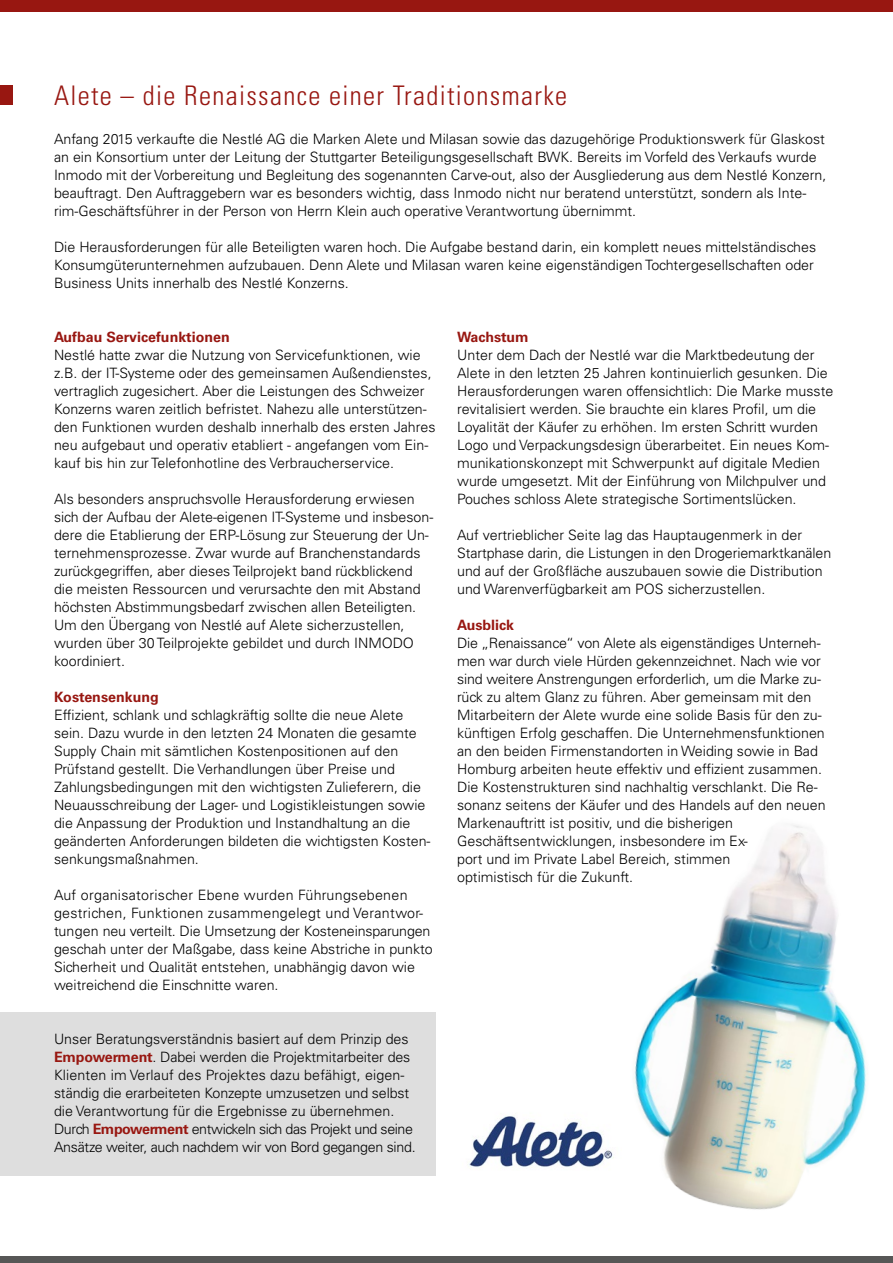
<style>
.page{position:relative;width:893px;height:1263px;background:#fff}
.page>*{position:absolute;margin:0;border:0;box-sizing:border-box;transform-origin:0 0}
.t1{font:300 condensed 27px "Univers LT Std";letter-spacing:.05em;color:#981711}
.t2{font:300 14.25px/18px "Univers LT Std";color:#000}
.t3{font:700 14.25px "Univers LT Std";color:#981711}
.s1{font-weight:700;color:#981711}
</style>
<div class="page">
<div style="left:0;top:85px;width:12px;height:19px;background:#981711"></div>
<div style="left:0;top:0;width:893px;height:12px;background:#981711"></div>
<div style="left:0;top:1256px;width:893px;height:7px;background:#575756"></div>
<img style="left:469px;top:1117px;width:35px;height:50px">
<img style="left:504px;top:825px;width:363px;height:385px">
<div style="left:0;top:1012px;width:436px;height:164px;background:#dedede"></div>
<h1 class="t1" style="left:54px;top:79px;width:515px">Alete – die Renaissance einer Traditionsmarke</h1>
<p class="t2" style="left:54px;top:130px;width:774px">Anfang 2015 verkaufte die Nestlé AG die Marken Alete und Milasan sowie das dazugehörige Produktionswerk für Glaskost an ein Konsortium unter der Leitung der Stuttgarter Beteiligungsgesellschaft BWK. Bereits im Vorfeld des Verkaufs wurde Inmodo mit der Vorbereitung und Begleitung des sogenannten Carve-out, also der Ausgliederung aus dem Nestlé Konzern, beauftragt. Den Auftraggebern war es besonders wichtig, dass Inmodo nicht nur beratend unterstützt, sondern als Inte&shy;rim-Geschäftsführer in der Person von Herrn Klein auch operative Verantwortung übernimmt.</p>
<p class="t2" style="left:54px;top:238px;width:764px">Die Herausforderungen für alle Beteiligten waren hoch. Die Aufgabe bestand darin, ein komplett neues mittelständisches<br>Konsumgüterunternehmen aufzubauen. Denn Alete und Milasan waren keine eigenständigen Tochtergesellschaften oder<br>Business Units innerhalb des Nestlé Konzerns.</p>
<p class="t3" style="left:54px;top:329px;width:177px">Aufbau Servicefunktionen</p>
<p class="t2" style="left:54px;top:346px;width:383px">Nestlé hatte zwar die Nutzung von Servicefunktionen, wie z.B. der IT-Systeme oder des gemeinsamen Außendienstes, vertraglich zugesichert. Aber die Leistungen des Schweizer Konzerns waren zeitlich befristet. Nahezu alle unterstützen&shy;den Funktionen wurden deshalb innerhalb des ersten Jahres neu aufgebaut und operativ etabliert - angefangen vom Ein&shy;kauf bis hin zur Telefonhotline des Verbraucherservice.</p>
<p class="t2" style="left:54px;top:490px;width:381px">Als besonders anspruchsvolle Herausforderung erwiesen sich der Aufbau der Alete-eigenen IT-Systeme und insbeson&shy;dere die Etablierung der ERP-Lösung zur Steuerung der Un&shy;ternehmensprozesse. Zwar wurde auf Branchenstandards zurückgegriffen, aber dieses Teilprojekt band rückblickend die meisten Ressourcen und verursachte den mit Abstand höchsten Abstimmungsbedarf zwischen allen Beteiligten.<br>Um den Übergang von Nestlé auf Alete sicherzustellen, wurden über 30 Teilprojekte gebildet und durch INMODO koordiniert.</p>
<p class="t3" style="left:54px;top:689px;width:106px">Kostensenkung</p>
<p class="t2" style="left:54px;top:706px;width:378px">Effizient, schlank und schlagkräftig sollte die neue Alete sein. Dazu wurde in den letzten 24 Monaten die gesamte Supply Chain mit sämtlichen Kostenpositionen auf den Prüfstand gestellt. Die Verhandlungen über Preise und Zahlungsbedingungen mit den wichtigsten Zulieferern, die Neuausschreibung der Lager- und Logistikleistungen sowie die Anpassung der Produktion und Instandhaltung an die geänderten Anforderungen bildeten die wichtigsten Kosten&shy;senkungsmaßnahmen.</p>
<p class="t2" style="left:54px;top:886px;width:380px">Auf organisatorischer Ebene wurden Führungsebenen gestrichen, Funktionen zusammengelegt und Verantwor&shy;tungen neu verteilt. Die Umsetzung der Kosteneinsparungen geschah unter der Maßgabe, dass keine Abstriche in punkto Sicherheit und Qualität entstehen, unabhängig davon wie weitreichend die Einschnitte waren.</p>
<p class="t2" style="left:54px;top:1030px;width:363px">Unser Beratungsverständnis basiert auf dem Prinzip des <span class="s1">Empowerment</span>. Dabei werden die Projektmitarbeiter des Klienten im Verlauf des Projektes dazu befähigt, eigen&shy;ständig die erarbeiteten Konzepte umzusetzen und selbst die Verantwortung für die Ergebnisse zu übernehmen.<br>Durch <span class="s1">Empowerment</span> entwickeln sich das Projekt und seine Ansätze weiter, auch nachdem wir von Bord gegangen sind.</p>
<p class="t3" style="left:457px;top:329px;width:73px">Wachstum</p>
<p class="t2" style="left:457px;top:346px;width:378px">Unter dem Dach der Nestlé war die Marktbedeutung der Alete in den letzten 25 Jahren kontinuierlich gesunken. Die Herausforderungen waren offensichtlich: Die Marke musste revitalisiert werden. Sie brauchte ein klares Profil, um die Loyalität der Käufer zu erhöhen. Im ersten Schritt wurden Logo und Verpackungsdesign überarbeitet. Ein neues Kom&shy;munikationskonzept mit Schwerpunkt auf digitale Medien wurde umgesetzt. Mit der Einführung von Milchpulver und Pouches schloss Alete strategische Sortimentslücken.</p>
<p class="t2" style="left:457px;top:526px;width:376px">Auf vertrieblicher Seite lag das Hauptaugenmerk in der Startphase darin, die Listungen in den Drogeriemarktkanälen und auf der Großfläche auszubauen sowie die Distribution und Warenverfügbarkeit am POS sicherzustellen.</p>
<p class="t3" style="left:457px;top:617px;width:58px">Ausblick</p>
<p class="t2" style="left:457px;top:634px;width:370px">Die „Renaissance“ von Alete als eigenständiges Unterneh&shy;men war durch viele Hürden gekennzeichnet. Nach wie vor sind weitere Anstrengungen erforderlich, um die Marke zu&shy;rück zu altem Glanz zu führen. Aber gemeinsam mit den Mitarbeitern der Alete wurde eine solide Basis für den zu&shy;künftigen Erfolg geschaffen. Die Unternehmensfunktionen an den beiden Firmenstandorten in Weiding sowie in Bad Homburg arbeiten heute effektiv und effizient zusammen.<br>Die Kostenstrukturen sind nachhaltig verschlankt. Die Re&shy;sonanz seitens der Käufer und des Handels auf den neuen Markenauftritt ist positiv, und die bisherigen Geschäftsentwicklungen, insbesondere im Ex-<br>port und im Private Label Bereich, stimmen<br>optimistisch für die Zukunft.</p>
</div>
